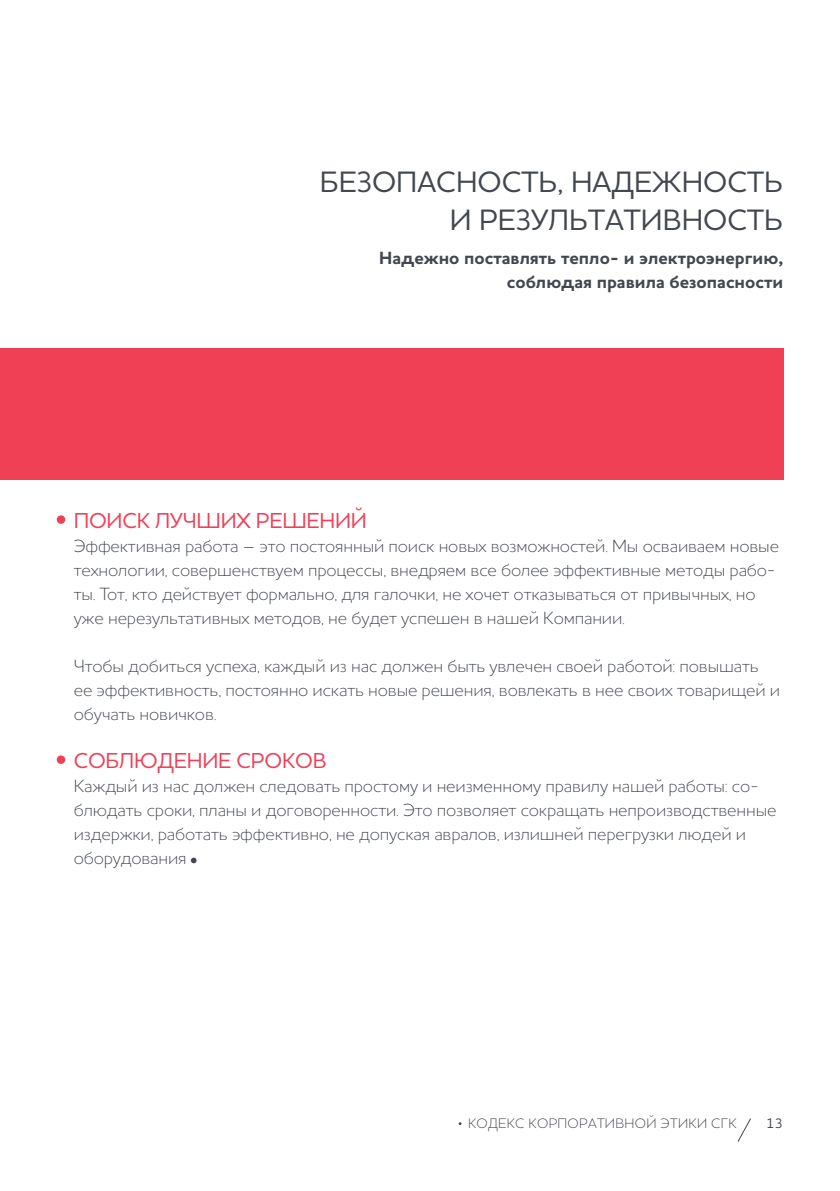
<style>
.page{position:relative;width:840px;height:1191px;background:#fff}
.page>*{position:absolute;margin:0;border:0;box-sizing:border-box;transform-origin:0 0}
.t1{font:500 30px "Houschka Pro";color:#43474f}
.t2{font:500 22px "Houschka Pro";letter-spacing:-.01em;color:#ef4056}
.t3{font:300 18px/24px "Houschka Pro";letter-spacing:-.01em;color:#43474f}
.t4{font:700 18px/24px "Houschka Pro";color:#43474f;text-align:right}
.t5{font:300 14px "Houschka Pro";letter-spacing:.02em;color:#43474f}
.t6{font:500 14px "Houschka Pro";color:#43474f}
</style>
<div class="page">
<svg style="left:737px;top:1119px;width:13px;height:23px"></svg>
<div style="left:0;top:349px;width:782px;height:131px;background:#ef4056"></div>
<svg style="left:191px;top:857px;width:5px;height:6px"></svg>
<div style="left:57px;top:515px;width:8px;height:9px;background:#ef4056;border-radius:50%"></div>
<div style="left:57px;top:755px;width:8px;height:9px;background:#ef4056;border-radius:50%"></div>
<h1 class="t1" style="left:319px;top:163px;width:40px">БЕЗОПАСНОСТЬ</h1>
<h1 class="t1" style="left:557px;top:163px;width:36px">, НАДЕЖНОСТЬ</h1>
<h1 class="t1" style="left:449px;top:200px;width:50px">И РЕЗУЛЬТАТИВНОСТЬ</h1>
<p class="t4" style="left:379px;top:246px;width:405px">Надежно поставлять тепло- и электроэнергию, соблюдая правила безопасности</p>
<p class="t2" style="left:74px;top:506px;width:294px">Поиск лучш их реш ений</p>
<p class="t3" style="left:74px;top:533px;width:706px">Эффективная работа – это постоянный поиск новых возможностей. Мы осваиваем новые технологии, совершенствуем процессы, внедряем все более эффективные методы рабо&shy;ты. Тот, кто действует формально, для галочки, не хочет отказываться от привычных, но уже нерезультативных методов, не будет успешен в нашей Компании.</p>
<p class="t3" style="left:74px;top:653px;width:707px">Чтобы добиться успеха, каждый из нас должен быть увлечен своей работой: повышать ее эффективность, постоянно искать новые решения, вовлекать в нее своих товарищей и обучать новичков.</p>
<p class="t2" style="left:74px;top:746px;width:254px">Соблюдение сроков</p>
<p class="t3" style="left:74px;top:773px;width:703px">Каждый из нас должен следовать простому и неизменному правилу нашей работы: со&shy;блюдать сроки, планы и договоренности. Это позволяет сокращать непроизводственные издержки, работать эффективно, не допуская авралов, излишней перегрузки людей и оборудования</p>
<p class="t5" style="left:467px;top:1114px;width:270px">КОДЕКС КОРПОРАТИВНОЙ ЭТИКИ СГК</p>
<p class="t6" style="left:765px;top:1114px;width:18px">13</p>
</div>
